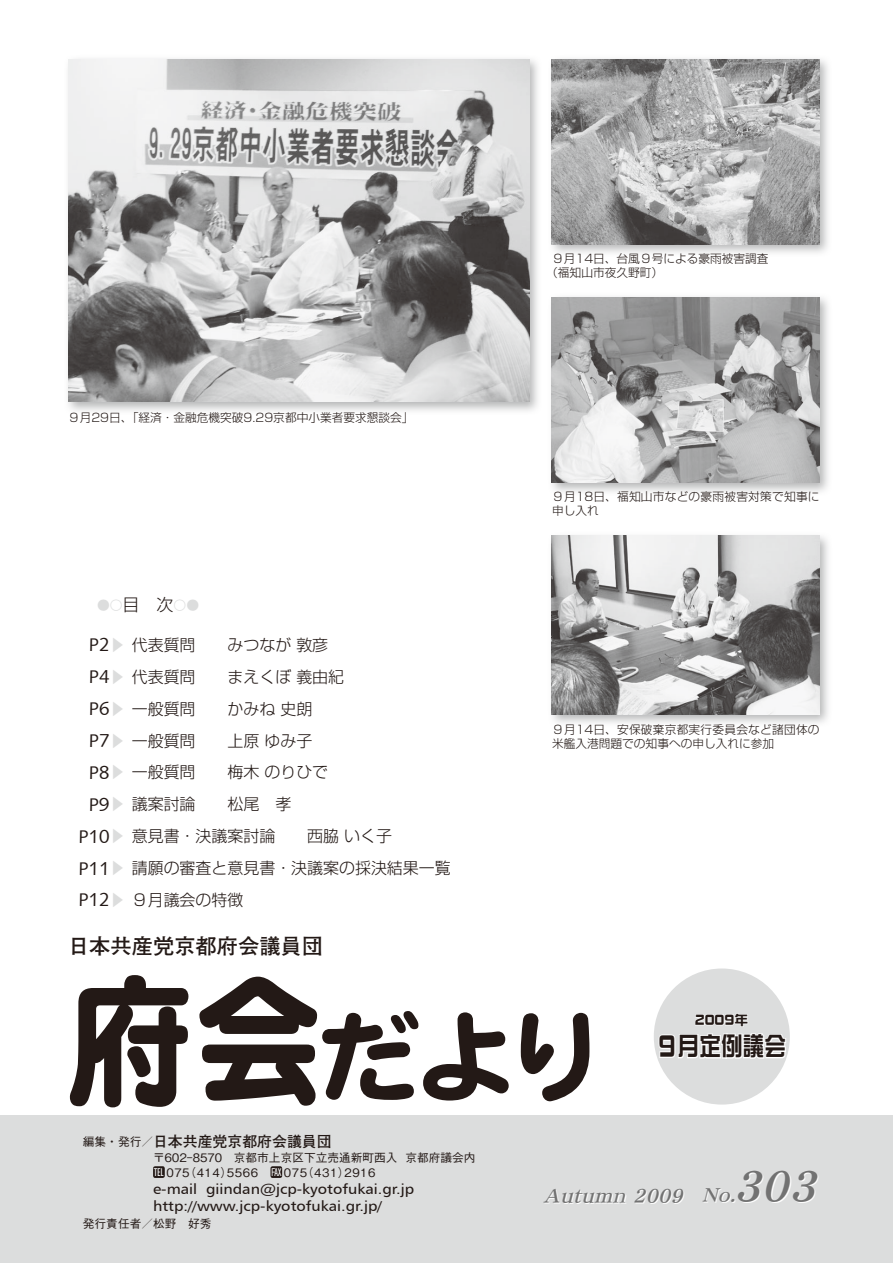
<style>
.page{position:relative;width:893px;height:1263px;background:#fff}
.page>*{position:absolute;margin:0;border:0;box-sizing:border-box;transform-origin:0 0}
.t1{font:106.35px "DF Maru Gothic Std W9";color:#231916}
.t2{font:italic 46.8px "DFHS Mincho Std W7";color:#727272}
.t3{font:30.6px "DF So Gei Std W7";color:#231916;scale:.71 1}
.t4{font:25.5px "DF So Gei Std W7";color:#231916;scale:.85 1}
.t5{font:700 21.3px "Futo Go B101 Pro";color:#231916}
.t6{font:italic 21.3px "DFHS Mincho Std W7";color:#727272}
.t7{font:18.75px "Humanist 531 BT Roman A";color:#231916}
.t8{font:300 16.95px "Shin Go Pro";color:#231916}
.t9{font:16.65px "DF So Gei Std W7";color:#231916;scale:.83 1}
.t10{font:300 15.9px "Shin Go Pro";color:#231916}
.t11{font:700 14.85px "Futo Go B101 Pro";color:#231916}
.t12{font:14.4px/17px "Humanist 777 BT Roman B";color:#231916;scale:1.11 1}
.t13{font:13.8px "DF So Gei Std W7";color:#231916}
.t14{font:300 12.75px "Shin Go Pro";color:#dcdddd}
.t15{font:300 11.7px/13.8px "Shin Go Pro";color:#231916}
.t16{font:500 11.7px "Gothic BBB Pro";color:#231916}
.t17{font:300 11.7px/13.8px "Shin Go Pro";letter-spacing:.02em;color:#231916}
.t18{font:500 10.65px "Gothic BBB Pro";color:#fff}
.s1{font-size:12.75px;color:#dcdddd}
.s2{font-size:16.95px;color:#231916}
.s3{color:#dcdddd}
.s4{font-family:"Humanist 531 BT Roman A";font-weight:400;font-size:18.75px}
.s5{font-family:"Humanist 531 BT Roman A";font-weight:400;font-size:18.3px}
.s6{font-size:18.3px}
.s7{font-size:143.55px}
.s8{font-size:11.7px;color:#231916}
.s9{font-size:10.65px;color:#fff}
.s10{font-size:21.3px}
</style>
<div class="page">
<div style="left:0;top:1115px;width:893px;height:148px;background:#dcdddd"></div>
<div style="left:153px;top:1166px;width:12px;height:12px;background:#231916;border-radius:2px"></div>
<div style="left:270px;top:1166px;width:12px;height:12px;background:#231916;border-radius:2px"></div>
<div style="left:654px;top:968px;width:136px;height:136px;background:#dcdddd;border-radius:50%"></div>
<img style="left:551px;top:297px;width:277px;height:195px">
<img style="left:552px;top:298px;width:268px;height:185px">
<img style="left:551px;top:59px;width:277px;height:194px">
<img style="left:552px;top:60px;width:268px;height:184px">
<img style="left:551px;top:535px;width:277px;height:188px">
<img style="left:552px;top:536px;width:268px;height:178px">
<img style="left:68px;top:59px;width:470px;height:352px">
<img style="left:68px;top:60px;width:461px;height:342px">
<svg style="left:657px;top:1012px;width:130px;height:47px"></svg>
<p class="t15" style="left:68px;top:409px;width:347px">９月29日、「経済・金融危機突破9.29京都中小業者要求懇談会「</p>
<p class="t8" style="left:140px;top:591px;width:48px">　次<span class="s1">〇</span></p>
<p class="t14" style="left:97px;top:594px;width:44px">●〇<span class="s2">目</span></p>
<p class="t14" style="left:186px;top:594px;width:14px">●</p>
<p class="t10" style="left:89px;top:632px;width:108px"><span class="s3">▶</span><span class="s4">2</span> <span class="s5">P</span> 代表質問</p>
<p class="t10" style="left:89px;top:664px;width:108px"><span class="s3">▶</span><span class="s4">4</span> <span class="s5">P</span> 代表質問</p>
<p class="t10" style="left:89px;top:695px;width:108px"><span class="s3">▶</span><span class="s4">6</span> <span class="s5">P</span> 一般質問</p>
<p class="t10" style="left:89px;top:727px;width:108px"><span class="s3">▶</span><span class="s4">7</span> <span class="s5">P</span> 一般質問</p>
<p class="t10" style="left:89px;top:759px;width:108px"><span class="s3">▶</span><span class="s4">8</span> <span class="s5">P</span> 一般質問</p>
<p class="t10" style="left:89px;top:791px;width:108px"><span class="s3">▶</span><span class="s4">9</span> <span class="s5">P</span> 議案討論</p>
<p class="t10" style="left:227px;top:632px;width:102px">みつなが敦彦</p>
<p class="t10" style="left:227px;top:664px;width:118px">まえくぼ義由紀</p>
<p class="t10" style="left:227px;top:695px;width:86px">かみね史朗</p>
<p class="t10" style="left:227px;top:727px;width:86px">上原ゆみ子</p>
<p class="t10" style="left:227px;top:759px;width:102px">梅木のりひで</p>
<p class="t10" style="left:227px;top:791px;width:33px">松尾</p>
<p class="t10" style="left:275px;top:791px;width:17px">孝</p>
<p class="t10" style="left:109px;top:823px;width:167px"><span class="s3">▶</span> 意見書・決議案討論</p>
<p class="t7" style="left:78px;top:824px;width:33px"><span class="s6">P</span>10</p>
<p class="t10" style="left:307px;top:823px;width:86px">西脇いく子</p>
<p class="t10" style="left:109px;top:855px;width:343px"><span class="s3">▶</span> 請願の審査と意見書・決議案の採決結果一覧</p>
<p class="t7" style="left:78px;top:856px;width:33px"><span class="s6">P</span>11</p>
<p class="t10" style="left:109px;top:887px;width:135px"><span class="s3">▶</span> ９月議会の特徴</p>
<p class="t7" style="left:78px;top:888px;width:33px"><span class="s6">P</span>12</p>
<h3 class="t5" style="left:68px;top:929px;width:257px">日本共産党京都府会議員団</h3>
<p class="t15" style="left:546px;top:250px;width:224px;text-indent:6px">９月14日、台風９号による豪雨被害調査（福知山市夜久野町(</p>
<p class="t17" style="left:552px;top:488px;width:269px">９月18日、福知山市などの豪雨被害対策で知事に申し入れ</p>
<p class="t15" style="left:552px;top:721px;width:269px">９月14日、安保破棄京都実行委員会など諸団体の米艦入港問題での知事への申し入れに参加</p>
<h1 class="t1" style="left:65px;top:1000px;width:546px"><span class="s7">府会</span>だより</h1>
<p class="t11" style="left:153px;top:1130px;width:180px">日本共産党京都府会議員団</p>
<p class="t16" style="left:83px;top:1132px;width:72px">編集・発行／</p>
<p class="t16" style="left:163px;top:1148px;width:236px">６０２-8570　京都市上京区下立売通新町西入</p>
<p class="t16" style="left:153px;top:1148px;width:13px">〒</p>
<p class="t16" style="left:405px;top:1148px;width:72px">京都府議会内</p>
<p class="t13" style="left:734px;top:1012px;width:15px">年</p>
<p class="t9" style="left:695px;top:1010px;width:49px">2009</p>
<h3 class="t4" style="left:678px;top:1032px;width:129px">月定例議会</h3>
<h3 class="t3" style="left:656px;top:1029px;width:32px">９</h3>
<p class="t16" style="left:184px;top:1163px;width:49px">)414(</p>
<p class="t18" style="left:154px;top:1163px;width:38px">TEL<span class="s8">075</span></p>
<p class="t16" style="left:227px;top:1163px;width:33px">5566</p>
<p class="t16" style="left:302px;top:1163px;width:49px">)431(</p>
<p class="t16" style="left:271px;top:1163px;width:38px"><span class="s9">⁳</span>075</p>
<p class="t16" style="left:344px;top:1163px;width:33px">2916</p>
<p class="t12" style="left:206px;top:1180px;width:189px">giindan@jcp-kyotofukai.gr j p.</p>
<p class="t12" style="left:153px;top:1180px;width:208px">-e mail http://www.jcp-kyotofukai.gr j p. /</p>
<p class="t16" style="left:83px;top:1214px;width:130px">発行責任者／松野　好秀</p>
<h3 class="t6" style="left:543px;top:1183px;width:147px">Autumn 2009</h3>
<h2 class="t2" style="left:729px;top:1160px;width:100px"><span class="s10">.</span>303</h2>
<h3 class="t6" style="left:702px;top:1182px;width:35px">No</h3>
</div>
